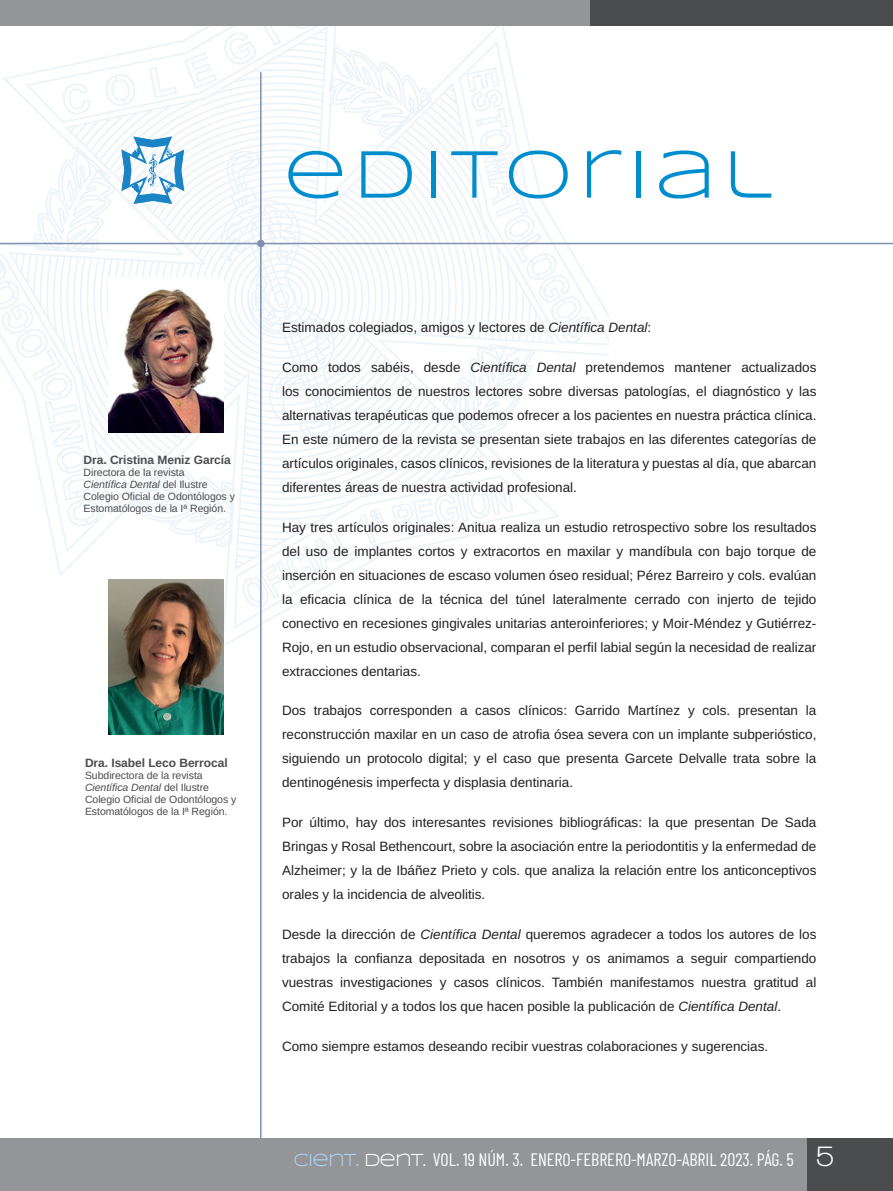
<style>
.page{position:relative;width:893px;height:1191px;background:#fff}
.page>*{position:absolute;margin:0;border:0;box-sizing:border-box;transform-origin:0 0}
.t1{font:69px "Syncopate";letter-spacing:.1em;color:#008dce}
.t2{font:18px "Barlow Condensed";color:#fff}
.t3{font:13.5px/24px "Arimo";color:#231f20;text-align:justify}
.t4{font:700 12px "Arimo";letter-spacing:-.005em;color:#4b4c4d}
.t5{font:10.5px/12px "Arimo";letter-spacing:-.005em;color:#4b4c4d}
.s1{font-style:italic}
.s2{font-family:"Syncopate";color:#add2ed}
.s3{font-family:"Syncopate"}
.s4{font-family:"Walkway";font-weight:700;font-size:30px}
</style>
<div class="page">
<img style="left:0;top:25px;width:608px;height:622px">
<hr style="left:260px;top:72px;width:2px;height:1099px;background:#7e91b1">
<div style="left:0;top:0;width:893px;height:25px;background:#939598"></div>
<div style="left:591px;top:0;width:302px;height:25px;background:#4b4c4d"></div>
<div style="left:0;top:1138px;width:893px;height:53px;background:#939598"></div>
<div style="left:808px;top:1138px;width:85px;height:53px;background:#4b4c4d"></div>
<hr style="left:0;top:243px;width:893px;height:1px;background:#7e91b1">
<div style="left:257px;top:240px;width:8px;height:7px;background:#7e91b1;border-radius:50%"></div>
<svg style="left:121px;top:136px;width:64px;height:68px"></svg>
<img style="left:108px;top:278px;width:115px;height:155px">
<img style="left:108px;top:579px;width:115px;height:155px">
<h1 class="t1" style="left:284px;top:135px;width:490px">EDITORIAL</h1>
<p class="t4" style="left:84px;top:451px;width:149px">Dra. Cristina Meniz García</p>
<p class="t5" style="left:84px;top:466px;width:153px">Directora de la revista<br><span class="s1">Científica Dental</span> del Ilustre<br>Colegio Oficial de Odontólogos y<br>Estomatólogos de la Iª Región.</p>
<p class="t4" style="left:85px;top:754px;width:144px">Dra. Isabel Leco Berrocal</p>
<p class="t5" style="left:85px;top:769px;width:153px">Subdirectora de la revista<br><span class="s1">Científica Dental</span> del Ilustre<br>Colegio Oficial de Odontólogos y<br>Estomatólogos de la Iª Región.</p>
<p class="t3" style="left:282px;top:315px;width:371px">Estimados colegiados, amigos y lectores de <span class="s1">Científica Dental</span>:</p>
<p class="t3" style="left:282px;top:355px;width:536px">Como todos sabéis, desde <span class="s1">Científica Dental</span> pretendemos mantener actualizados los conocimientos de nuestros lectores sobre diversas patologías, el diagnóstico y las alternativas terapéuticas que podemos ofrecer a los pacientes en nuestra práctica clínica.<br>En este número de la revista se presentan siete trabajos en las diferentes categorías de artículos originales, casos clínicos, revisiones de la literatura y puestas al día, que abarcan diferentes áreas de nuestra actividad profesional.</p>
<p class="t3" style="left:282px;top:515px;width:536px">Hay tres artículos originales: Anitua realiza un estudio retrospectivo sobre los resultados del uso de implantes cortos y extracortos en maxilar y mandíbula con bajo torque de inserción en situaciones de escaso volumen óseo residual; Pérez Barreiro y cols. evalúan la eficacia clínica de la técnica del túnel lateralmente cerrado con injerto de tejido conectivo en recesiones gingivales unitarias anteroinferiores; y Moir-Méndez y Gutiérrez-Rojo, en un estudio observacional, comparan el perfil labial según la necesidad de realizar extracciones dentarias.</p>
<p class="t3" style="left:282px;top:699px;width:536px">Dos trabajos corresponden a casos clínicos: Garrido Martínez y cols. presentan la reconstrucción maxilar en un caso de atrofia ósea severa con un implante subperióstico, siguiendo un protocolo digital; y el caso que presenta Garcete Delvalle trata sobre la dentinogénesis imperfecta y displasia dentinaria.</p>
<p class="t3" style="left:282px;top:810px;width:536px">Por último, hay dos interesantes revisiones bibliográficas: la que presentan De Sada Bringas y Rosal Bethencourt, sobre la asociación entre la periodontitis y la enfermedad de Alzheimer; y la de Ibáñez Prieto y cols. que analiza la relación entre los anticonceptivos orales y la incidencia de alveolitis.</p>
<p class="t3" style="left:282px;top:922px;width:536px">Desde la dirección de <span class="s1">Científica Dental</span> queremos agradecer a todos los autores de los trabajos la confianza depositada en nosotros y os animamos a seguir compartiendo vuestras investigaciones y casos clínicos. También manifestamos nuestra gratitud al Comité Editorial y a todos los que hacen posible la publicación de <span class="s1">Científica Dental</span>.</p>
<p class="t3" style="left:282px;top:1034px;width:488px">Como siempre estamos deseando recibir vuestras colaboraciones y sugerencias.</p>
<h2 class="t2" style="left:293px;top:1146px;width:542px"><span class="s2">CIENT.</span> <span class="s3">DENT.</span> VOL. 19 NÚM. 3. ENERO-FEBRERO-MARZO-ABRIL 2023. PÁG. 5 <span class="s4">5</span></h2>
</div>
